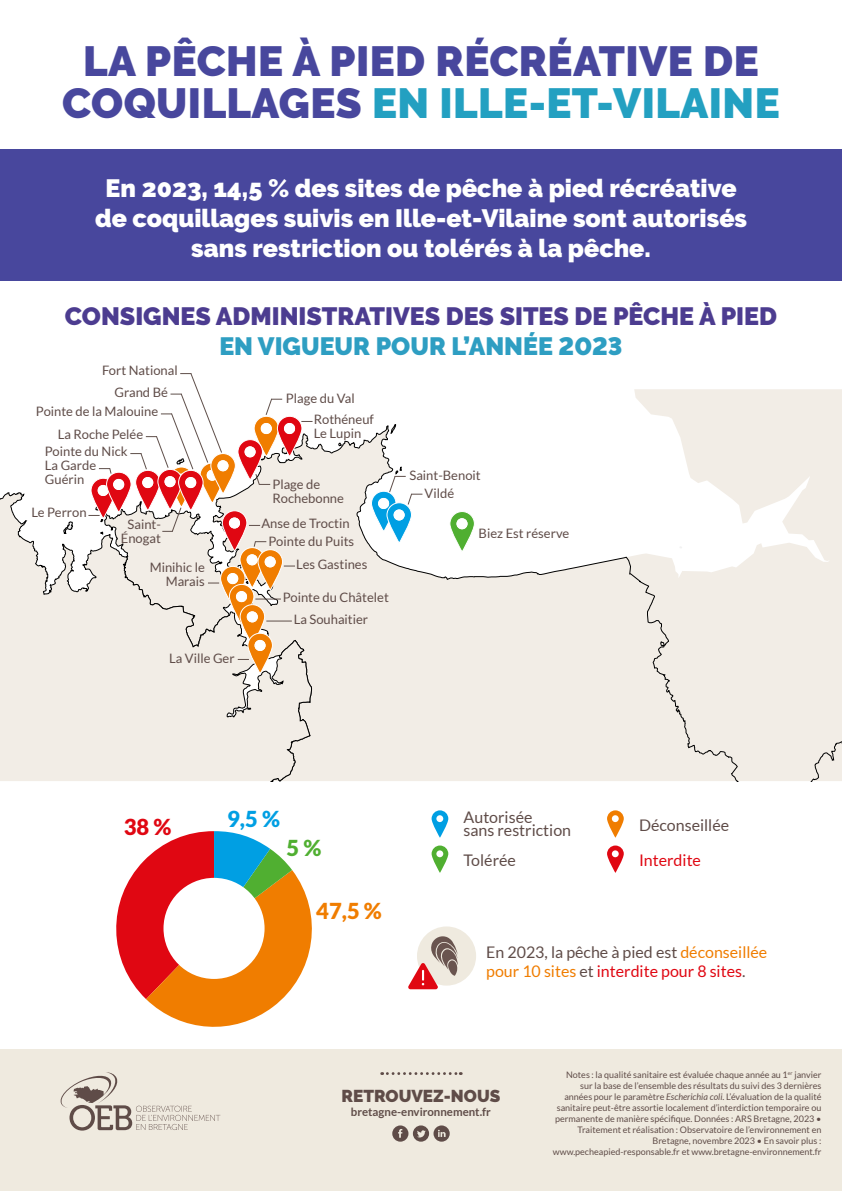
<style>
.page{position:relative;width:842px;height:1191px;background:#fff}
.page>*{position:absolute;margin:0;border:0;box-sizing:border-box;transform-origin:0 0}
._01__Titre{font:900 42px/42px "Raleway";letter-spacing:.01em;color:#48479d;text-align:center}
._02__Chapô{font:900 25px/30px "Raleway";color:#fff;text-align:center}
._03__Sous-tire{font:900 25px/30px "Raleway";color:#4c3c90;text-align:center}
._06__Texte_courant_petit{font:900 22px "Lato";color:#f07d00}
._06__Texte_courant_petit-2{font:900 22px "Lato";color:#009fe3}
._06__Texte_courant_petit-3{font:900 22px "Lato";color:#e00712}
._06__Texte_courant_petit-4{font:900 22px "Lato";color:#50af31}
.t1{font:900 17.2px "Raleway";color:#5f4c48}
._06__Texte_courant_petit-5{font:16px/19px "Lato";color:#5f4c48}
._06__Texte_courant_petit-6{font:16px "Lato";color:#e00712}
._06__Texte_courant_petit-7{font:13px/14px "Lato";color:#5f4c48}
.t2{font:700 11.4px "Lato";color:#5f4c48}
._09__Sources{font:9px/11px "Lato";color:#5f4c48;text-align:right}
.s1{color:#23a0c1}
.s2{color:#2e9ec2}
.s3{color:#f07d00}
.s4{color:#e00712}
.s5{font-style:italic}
</style>
<div class="page">
<div style="left:0;top:149px;width:842px;height:132px;background:#48479d"></div>
<div style="left:417px;top:926px;width:59px;height:59px;background:#efeadf;border-radius:50%"></div>
<svg style="left:408px;top:936px;width:50px;height:53px"></svg>
<div style="left:0;top:1049px;width:842px;height:142px;background:#efeadf"></div>
<svg style="left:60px;top:1072px;width:160px;height:58px"></svg>
<svg style="left:382px;top:1072px;width:79px;height:3px"></svg>
<svg style="left:392px;top:1125px;width:58px;height:16px"></svg>
<svg style="left:116px;top:831px;width:196px;height:196px"></svg>
<div style="left:163px;top:878px;width:102px;height:101px;background:#fff;border-radius:50%"></div>
<svg style="left:634px;top:389px;width:208px;height:36px;background:#f3eee7"></svg>
<svg style="left:313px;top:425px;width:529px;height:356px"></svg>
<svg style="left:390px;top:424px;width:6px;height:10px"></svg>
<div style="left:0;top:717px;width:88px;height:64px;background:#f2ede6"></div>
<svg style="left:0;top:492px;width:88px;height:225px"></svg>
<svg style="left:64px;top:521px;width:9px;height:13px"></svg>
<svg style="left:371px;top:467px;width:51px;height:76px"></svg>
<svg style="left:88px;top:373px;width:225px;height:408px"></svg>
<svg style="left:432px;top:810px;width:16px;height:28px"></svg>
<svg style="left:432px;top:845px;width:16px;height:28px"></svg>
<svg style="left:607px;top:810px;width:17px;height:28px"></svg>
<svg style="left:607px;top:845px;width:17px;height:28px"></svg>
<p class="_01__Titre" style="left:62px;top:40px;width:719px">LA PÊCHE À PIED RÉCRÉATIVE DE<br>COQUILLAGES <span class="s1">EN ILLE-ET-VILAINE</span></p>
<p class="_02__Chapô" style="left:95px;top:173px;width:653px">En 2023, 14,5 % des sites de pêche à pied récréative de coquillages suivis en Ille-et-Vilaine sont autorisés sans restriction ou tolérés à la pêche.</p>
<p class="_03__Sous-tire" style="left:65px;top:301px;width:713px">CONSIGNES ADMINISTRATIVES DES SITES DE PÊCHE À PIED<br><span class="s2">EN VIGUEUR POUR L’ANNÉE 2023</span></p>
<p class="_06__Texte_courant_petit-7" style="left:102px;top:363px;width:77px">Fort National</p>
<p class="_06__Texte_courant_petit-7" style="left:115px;top:385px;width:55px">Grand Bé</p>
<p class="_06__Texte_courant_petit-7" style="left:36px;top:404px;width:124px">Pointe de la Malouine</p>
<p class="_06__Texte_courant_petit-7" style="left:58px;top:427px;width:87px">La Roche Pelée</p>
<p class="_06__Texte_courant_petit-7" style="left:45px;top:444px;width:84px">Pointe du Nick</p>
<p class="_06__Texte_courant_petit-7" style="left:45px;top:458px;width:53px">La Garde<br>Guérin</p>
<p class="_06__Texte_courant_petit-7" style="left:31px;top:505px;width:57px">Le Perron</p>
<p class="_06__Texte_courant_petit-7" style="left:121px;top:517px;width:42px;text-align:center">Saint-<br>Énogat</p>
<p class="_06__Texte_courant_petit-7" style="left:150px;top:560px;width:57px;text-align:right">Minihic le<br>Marais</p>
<p class="_06__Texte_courant_petit-7" style="left:169px;top:651px;width:67px">La Ville Ger</p>
<p class="_06__Texte_courant_petit-7" style="left:286px;top:391px;width:70px">Plage du Val</p>
<p class="_06__Texte_courant_petit-7" style="left:314px;top:412px;width:62px">Rothéneuf<br>Le Lupin</p>
<p class="_06__Texte_courant_petit-7" style="left:272px;top:478px;width:73px">Plage de<br>Rochebonne</p>
<p class="_06__Texte_courant_petit-7" style="left:261px;top:516px;width:90px">Anse de Troctin</p>
<p class="_06__Texte_courant_petit-7" style="left:296px;top:557px;width:73px">Les Gastines</p>
<p class="_06__Texte_courant_petit-7" style="left:268px;top:534px;width:87px">Pointe du Puits</p>
<p class="_06__Texte_courant_petit-7" style="left:283px;top:590px;width:108px">Pointe du Châtelet</p>
<p class="_06__Texte_courant_petit-7" style="left:294px;top:612px;width:76px">La Souhaitier</p>
<p class="_06__Texte_courant_petit-7" style="left:409px;top:468px;width:73px">Saint-Benoit</p>
<p class="_06__Texte_courant_petit-7" style="left:425px;top:486px;width:31px">Vildé</p>
<p class="_06__Texte_courant_petit-7" style="left:479px;top:526px;width:92px">Biez Est réserve</p>
<p class="_06__Texte_courant_petit-3" style="left:124px;top:814px;width:49px">38 %</p>
<p class="_06__Texte_courant_petit-2" style="left:227px;top:805px;width:54px">9,5 %</p>
<p class="_06__Texte_courant_petit-4" style="left:286px;top:835px;width:37px">5 %</p>
<p class="_06__Texte_courant_petit" style="left:316px;top:898px;width:67px">47,5 %</p>
<p class="_06__Texte_courant_petit-5" style="left:463px;top:811px;width:109px;line-height:13px">Autorisée<br>sans restriction</p>
<p class="_06__Texte_courant_petit-5" style="left:463px;top:850px;width:54px">Tolérée</p>
<p class="_06__Texte_courant_petit-5" style="left:639px;top:815px;width:92px">Déconseillée</p>
<p class="_06__Texte_courant_petit-6" style="left:639px;top:851px;width:63px">Interdite</p>
<p class="_06__Texte_courant_petit-5" style="left:486px;top:942px;width:283px">En 2023, la pêche à pied est <span class="s3">déconseillée pour 10 sites</span> et <span class="s4">interdite pour 8 sites</span>.</p>
<p class="t1" style="left:342px;top:1085px;width:160px">RETROUVEZ-NOUS</p>
<p class="t2" style="left:351px;top:1105px;width:142px">bretagne-environnement.fr</p>
<p class="_09__Sources" style="left:553px;top:1069px;width:270px">Notes : la qualité sanitaire est évaluée chaque année au 1<sup>er</sup> janvier sur la base de l’ensemble des résultats du suivi des 3 dernières années pour le paramètre <span class="s5">Escherichia coli</span>. L’évaluation de la qualité sanitaire peut-être assortie localement d’interdiction temporaire ou permanente de manière spécifique. Données : ARS Bretagne, 2023 • Traitement et réalisation : Observatoire de l’environnement en Bretagne, novembre 2023 • En savoir plus : www.pecheapied-responsable.fr et www.bretagne-environnement.fr</p>
</div>
